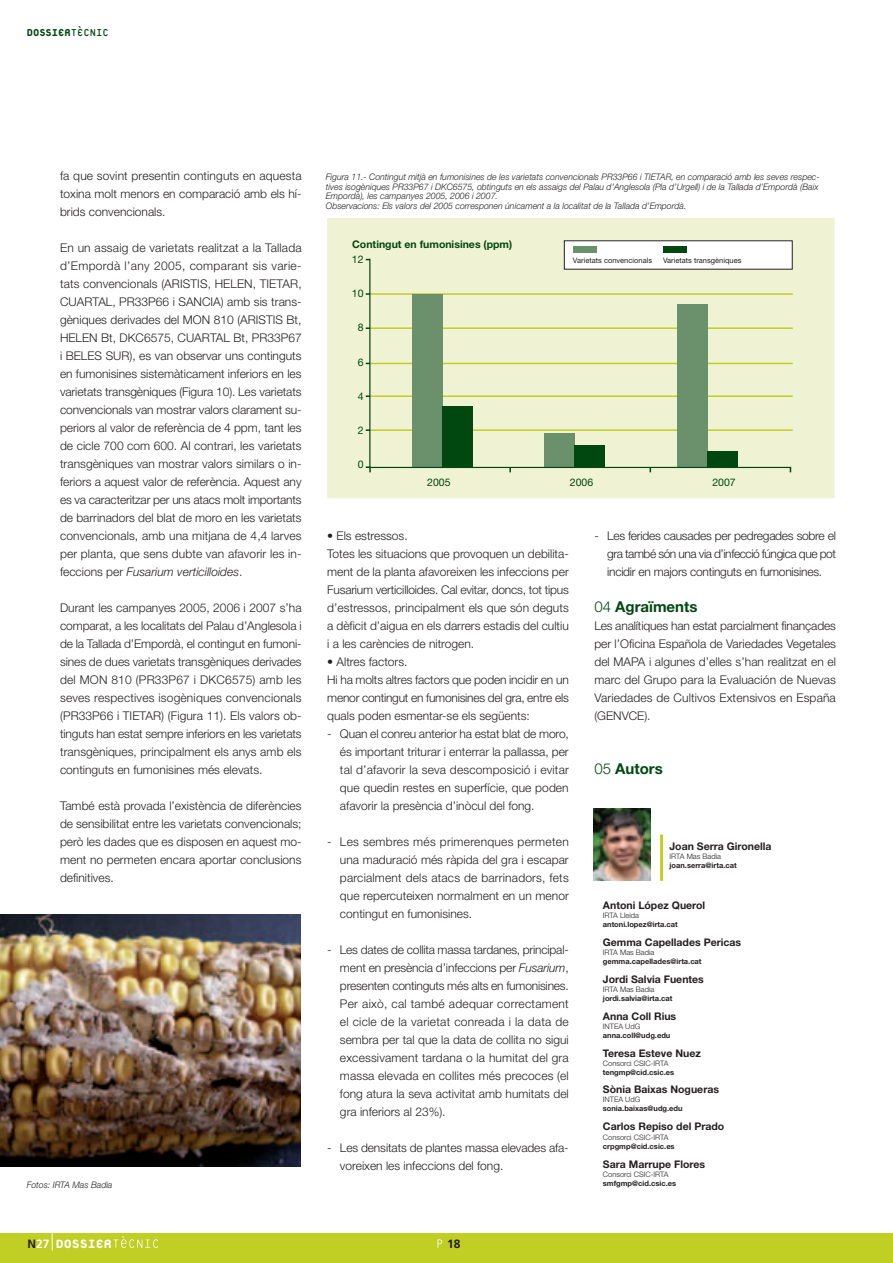
<style>
.page{position:relative;width:893px;height:1263px;background:#fff}
.page>*{position:absolute;margin:0;border:0;box-sizing:border-box;transform-origin:0 0}
.t1{font:800 18px "Platelet";color:#fff;scale:.96 1}
.t2{font:700 15px "Helvetica Neue";color:#004710}
.t3{font:800 15px "Platelet";color:#004710;scale:.91 1}
.t4{font:300 12px/18px "Helvetica Neue";color:#231f20;text-align:justify}
.t5{font:700 12px "Frutiger";color:#231f20}
.t6{font:700 10.5px "Helvetica Neue";color:#231f20}
.t7{font:700 10.5px "Helvetica Neue";color:#004710}
.t8{font:10.5px "Helvetica Neue";color:#004710}
.t9{font:italic 300 9px/9.8px "Helvetica Neue";color:#231f20}
.t10{font:700 7.5px "Helvetica Neue";color:#231f20}
.t11{font:300 7.5px "Helvetica Neue";color:#231f20}
.t12{font:7.5px "Helvetica Neue";color:#231f20}
.s1{font-weight:400}
.s2{font-style:italic}
.s3{font-family:"Frutiger";font-weight:700;font-size:12px;color:#231f20}
.s4{font-family:"Frutiger";font-weight:700;font-size:12px}
.s5{font-weight:300}
</style>
<div class="page">
<div style="left:1px;top:1233px;width:891px;height:29px;background:#c1ce23"></div>
<svg style="left:437px;top:1239px;width:5px;height:9px"></svg>
<svg style="left:52px;top:1233px;width:1px;height:17px"></svg>
<svg style="left:113px;top:1236px;width:45px;height:12px"></svg>
<img style="left:1px;top:914px;width:299px;height:253px">
<div style="left:327px;top:218px;width:507px;height:280px;background:#f0f3d3"></div>
<div style="left:564px;top:241px;width:228px;height:28px;background:#fff"></div>
<svg style="left:366px;top:466px;width:5px;height:6px"></svg>
<svg style="left:368px;top:258px;width:424px;height:211px"></svg>
<div style="left:573px;top:246px;width:23px;height:7px;background:#6a916c"></div>
<div style="left:663px;top:246px;width:23px;height:7px;background:#004710"></div>
<hr style="left:660px;top:835px;width:3px;height:46px;background:#c1ce23">
<img style="left:594px;top:809px;width:56px;height:72px">
<p class="t3" style="left:27px;top:26px;width:92px">DOSSIER<span class="s1">TÈCNIC</span></p>
<p class="t4" style="left:60px;top:168px;width:243px">fa que sovint presentin continguts en aquesta toxina molt menors en comparació amb els hí&shy;brids convencionals.</p>
<p class="t4" style="left:60px;top:240px;width:243px">En un assaig de varietats realitzat a la Tallada d’Empordà l’any 2005, comparant sis varie&shy;tats convencionals (ARISTIS, HELEN, TIETAR, CUARTAL, PR33P66 i SANCIA) amb sis trans&shy;gèniques derivades del MON 810 (ARISTIS Bt, HELEN Bt, DKC6575, CUARTAL Bt, PR33P67 i BELES SUR), es van observar uns continguts en fumonisines sistemàticament inferiors en les varietats transgèniques (Figura 10). Les varietats convencionals van mostrar valors clarament su&shy;periors al valor de referència de 4 ppm, tant les de cicle 700 com 600. Al contrari, les varietats transgèniques van mostrar valors similars o in&shy;feriors a aquest valor de referència. Aquest any es va caracteritzar per uns atacs molt importants de barrinadors del blat de moro en les varietats convencionals, amb una mitjana de 4,4 larves per planta, que sens dubte van afavorir les in&shy;feccions per <span class="s2">Fusarium verticilloides</span>.</p>
<p class="t4" style="left:60px;top:600px;width:243px">Durant les campanyes 2005, 2006 i 2007 s’ha comparat, a les localitats del Palau d’Anglesola i de la Tallada d’Empordà, el contingut en fumoni&shy;sines de dues varietats transgèniques derivades del MON 810 (PR33P67 i DKC6575) amb les seves respectives isogèniques convencionals (PR33P66 i TIETAR) (Figura 11). Els valors ob&shy;tinguts han estat sempre inferiors en les varietats transgèniques, principalment els anys amb els continguts en fumonisines més elevats.</p>
<p class="t4" style="left:60px;top:798px;width:243px">També està provada l’existència de diferències de sensibilitat entre les varietats convencionals; però les dades que es disposen en aquest mo&shy;ment no permeten encara aportar conclusions definitives.</p>
<p class="t9" style="left:27px;top:1181px;width:87px">Fotos: IRTA Mas Badia</p>
<h1 class="t1" style="left:27px;top:1236px;width:89px"><span class="s3">N</span><span class="s4">27</span> DOSSIER</h1>
<p class="t9" style="left:326px;top:173px;width:495px">Figura 11.- Contingut mitjà en fumonisines de les varietats convencionals PR33P66 i TIETAR, en comparació amb les seves respec&shy;tives isogèniques PR33P67 i DKC6575, obtinguts en els assaigs del Palau d’Anglesola (Pla d’Urgell) i de la Tallada d’Empordà (Baix Empordà), les campanyes 2005, 2006 i 2007.<br>Observacions: Els valors del 2005 corresponen únicament a la localitat de la Tallada d’Empordà.</p>
<p class="t7" style="left:352px;top:240px;width:161px">Contingut en fumonisines (ppm)</p>
<p class="t8" style="left:352px;top:255px;width:13px">12</p>
<p class="t8" style="left:352px;top:290px;width:13px">10</p>
<p class="t8" style="left:358px;top:324px;width:7px">8</p>
<p class="t8" style="left:358px;top:358px;width:7px">6</p>
<p class="t8" style="left:358px;top:392px;width:7px">4</p>
<p class="t8" style="left:358px;top:427px;width:7px">2</p>
<p class="t8" style="left:358px;top:461px;width:7px">0</p>
<p class="t12" style="left:573px;top:257px;width:81px">Varietats convencionals</p>
<p class="t12" style="left:663px;top:257px;width:80px">Varietats transgèniques</p>
<p class="t8" style="left:427px;top:479px;width:25px">2005</p>
<p class="t8" style="left:570px;top:479px;width:25px">2006</p>
<p class="t8" style="left:712px;top:479px;width:25px">2007</p>
<p class="t4" style="left:327px;top:528px;width:243px;text-align:left">• Els estressos.<br>Totes les situacions que provoquen un debilita&shy;ment de la planta afavoreixen les infeccions per Fusarium verticilloides. Cal evitar, doncs, tot tipus d’estressos, principalment els que són deguts a dèficit d’aigua en els darrers estadis del cultiu i a les carències de nitrogen.</p>
<p class="t4" style="left:327px;top:654px;width:243px;text-align:left">• Altres factors.<br>Hi ha molts altres factors que poden incidir en un menor contingut en fumonisines del gra, entre els quals poden esmentar-se els següents:</p>
<p class="t4" style="left:340px;top:726px;width:230px;text-indent:-13px">- Quan el conreu anterior ha estat blat de moro, és important triturar i enterrar la pallassa, per tal d’afavorir la seva descomposició i evitar que quedin restes en superfície, que poden afavorir la presència d’inòcul del fong.</p>
<p class="t4" style="left:340px;top:834px;width:230px;text-indent:-13px">- Les sembres més primerenques permeten una maduració més ràpida del gra i escapar parcialment dels atacs de barrinadors, fets que repercuteixen normalment en un menor contingut en fumonisines.</p>
<p class="t4" style="left:340px;top:942px;width:230px;text-indent:-13px">- Les dates de collita massa tardanes, principal&shy;ment en presència d’infeccions per <span class="s2">Fusarium</span>, presenten continguts més alts en fumonisines.<br>Per això, cal també adequar correctament el cicle de la varietat conreada i la data de sembra per tal que la data de collita no sigui excessivament tardana o la humitat del gra massa elevada en collites més precoces (el fong atura la seva activitat amb humitats del gra inferiors al 23%).</p>
<p class="t4" style="left:340px;top:1140px;width:230px;text-indent:-13px">- Les densitats de plantes massa elevades afa&shy;voreixen les infeccions del fong.</p>
<p class="t5" style="left:447px;top:1239px;width:15px">18</p>
<p class="t4" style="left:607px;top:528px;width:230px;text-indent:-13px">- Les ferides causades per pedregades sobre el gra també són una via d’infecció fúngica que pot incidir en majors continguts en fumonisines.</p>
<p class="t2" style="left:594px;top:601px;width:104px"><span class="s5">04</span> Agraïments</p>
<p class="t4" style="left:594px;top:618px;width:243px">Les analítiques han estat parcialment finançades per l’Oficina Española de Variedades Vegetales del MAPA i algunes d’elles s’han realitzat en el marc del Grupo para la Evaluación de Nuevas Variedades de Cultivos Extensivos en España (GENVCE).</p>
<p class="t2" style="left:594px;top:763px;width:70px"><span class="s5">05</span> Autors</p>
<p class="t6" style="left:669px;top:842px;width:104px">Joan Serra Gironella</p>
<p class="t11" style="left:669px;top:854px;width:53px">IRTA Mas Badia</p>
<p class="t10" style="left:669px;top:863px;width:69px">joan.serra@irta.cat</p>
<p class="t6" style="left:603px;top:901px;width:104px">Antoni López Querol</p>
<p class="t11" style="left:603px;top:912px;width:38px">IRTA Lleida</p>
<p class="t10" style="left:603px;top:921px;width:76px">antoni.lopez@irta.cat</p>
<p class="t6" style="left:603px;top:938px;width:140px">Gemma Capellades Pericas</p>
<p class="t11" style="left:603px;top:950px;width:53px">IRTA Mas Badia</p>
<p class="t10" style="left:603px;top:959px;width:100px">gemma.capellades@irta.cat</p>
<p class="t6" style="left:603px;top:976px;width:102px">Jordi Salvia Fuentes</p>
<p class="t11" style="left:603px;top:987px;width:53px">IRTA Mas Badia</p>
<p class="t10" style="left:603px;top:996px;width:71px">jordi.salvia@irta.cat</p>
<p class="t6" style="left:603px;top:1012px;width:75px">Anna Coll Rius</p>
<p class="t11" style="left:603px;top:1023px;width:39px">INTEA UdG</p>
<p class="t10" style="left:603px;top:1032px;width:69px">anna.coll@udg.edu</p>
<p class="t6" style="left:603px;top:1049px;width:99px">Teresa Esteve Nuez</p>
<p class="t11" style="left:603px;top:1060px;width:67px">Consorci CSIC-IRTA</p>
<p class="t10" style="left:603px;top:1069px;width:73px">tengmp@cid.csic.es</p>
<p class="t6" style="left:603px;top:1086px;width:118px">Sònia Baixas Nogueras</p>
<p class="t11" style="left:603px;top:1097px;width:39px">INTEA UdG</p>
<p class="t10" style="left:603px;top:1106px;width:81px">sonia.baixas@udg.edu</p>
<p class="t6" style="left:603px;top:1123px;width:123px">Carlos Repiso del Prado</p>
<p class="t11" style="left:603px;top:1134px;width:67px">Consorci CSIC-IRTA</p>
<p class="t10" style="left:603px;top:1143px;width:73px">crpgmp@cid.csic.es</p>
<p class="t6" style="left:603px;top:1160px;width:104px">Sara Marrupe Flores</p>
<p class="t11" style="left:603px;top:1172px;width:67px">Consorci CSIC-IRTA</p>
<p class="t10" style="left:603px;top:1181px;width:75px">smfgmp@cid.csic.es</p>
</div>
